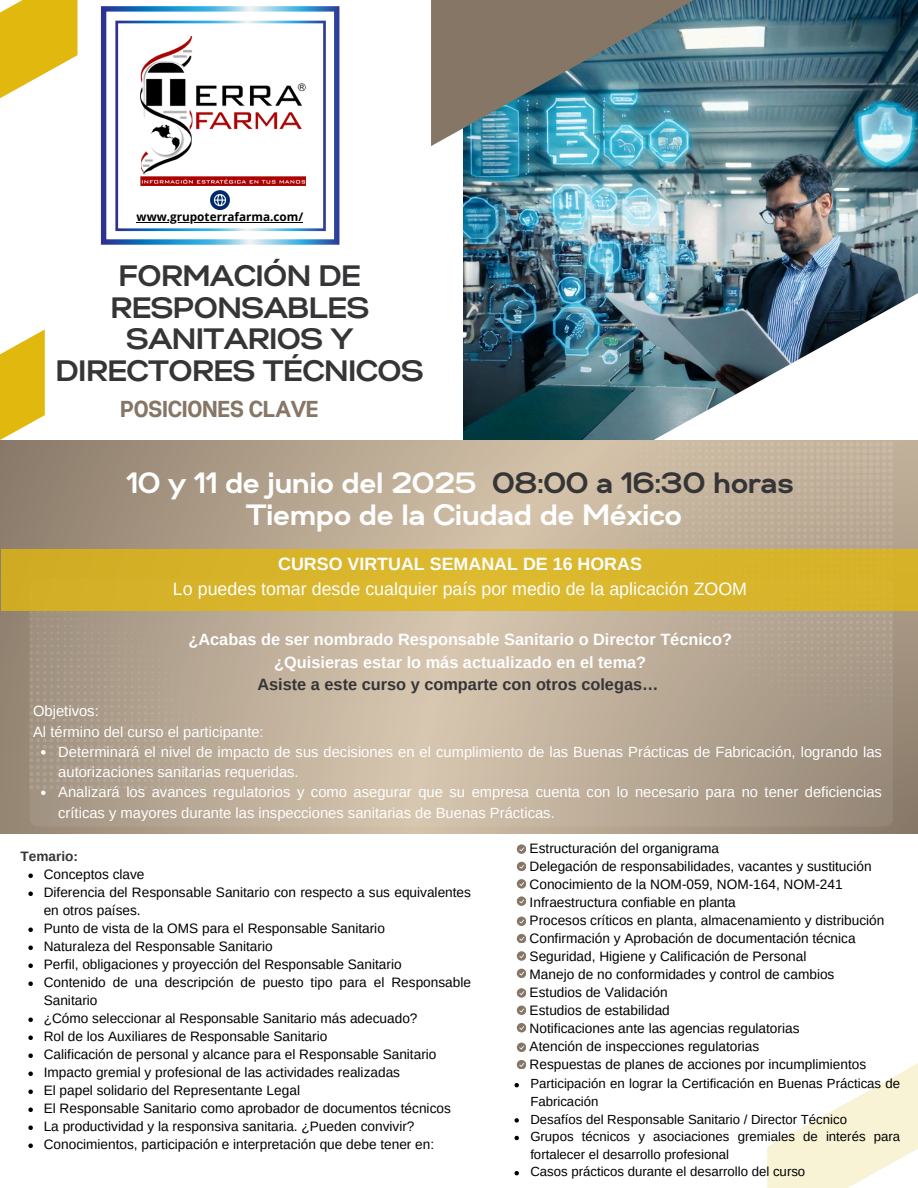
<style>
.page{position:relative;width:918px;height:1188px;background:#fff}
.page>*{position:absolute;margin:0;border:0;box-sizing:border-box;transform-origin:0 0}
.t1{font:700 29.4px/31.5px "Gabriel Sans";color:#fff;text-align:center}
.t2{font:700 29.4px/31.5px "Gabriel Sans";color:#353537;text-align:center}
.t3{font:700 22.95px "Gabriel Sans Cond";color:#867666}
.t4{font:17.85px/24.8px "Arimo";color:#fefefe;text-align:center}
.t5{font:700 16.35px/22.5px "Arimo";color:#fefefe;text-align:center}
.t6{font:14.7px/20.2px "Arimo";color:#fff}
.t7{font:13.65px/18px "Arimo";color:#000}
.t8{font:700 13.65px "Arimo";color:#353537}
.t9{font:13.2px/17.5px "Arimo";color:#000}
.t10{font:700 11.7px "Open Sans";color:#000}
.s1{color:#353537}
.s2{font-weight:700}
</style>
<div class="page">
<svg style="left:0;top:330px;width:45px;height:111px;fill:#e1b80d"></svg>
<img style="left:464px;top:0;width:454px;height:441px">
<img style="left:431px;top:0;width:263px;height:146px">
<svg style="left:0;top:0;width:78px;height:99px;fill:#e1b80d"></svg>
<img style="left:647px;top:264px;width:271px;height:177px">
<svg style="left:0;top:441px;width:918px;height:392px;background:#b09f8a"></svg>
<svg style="left:620px;top:490px;width:1px;height:14px"></svg>
<svg style="left:627px;top:442px;width:266px;height:107px;background:#c3b29c"></svg>
<svg style="left:29px;top:578px;width:864px;height:249px;background:#bdad99"></svg>
<div style="left:1px;top:549px;width:917px;height:62px;background:#d8b52b"></div>
<svg style="left:29px;top:611px;width:191px;height:184px;background:#ad9e8c"></svg>
<svg style="left:767px;top:1063px;width:151px;height:125px"></svg>
<svg style="left:101px;top:6px;width:238px;height:239px"></svg>
<img style="left:140px;top:36px;width:166px;height:150px">
<svg style="left:210px;top:190px;width:20px;height:20px"></svg>
<hr style="left:137px;top:222px;width:166px;height:1px;background:#000">
<svg style="left:28px;top:874px;width:5px;height:4px"></svg>
<svg style="left:28px;top:892px;width:5px;height:4px"></svg>
<svg style="left:28px;top:928px;width:5px;height:4px"></svg>
<svg style="left:28px;top:946px;width:5px;height:4px"></svg>
<svg style="left:28px;top:964px;width:5px;height:4px"></svg>
<svg style="left:28px;top:982px;width:5px;height:4px"></svg>
<svg style="left:28px;top:1018px;width:5px;height:4px"></svg>
<svg style="left:28px;top:1036px;width:5px;height:4px"></svg>
<svg style="left:28px;top:1054px;width:5px;height:4px"></svg>
<svg style="left:28px;top:1072px;width:5px;height:4px"></svg>
<svg style="left:28px;top:1090px;width:5px;height:4px"></svg>
<svg style="left:28px;top:1108px;width:5px;height:4px"></svg>
<svg style="left:28px;top:1126px;width:5px;height:4px"></svg>
<svg style="left:28px;top:1144px;width:5px;height:4px"></svg>
<svg style="left:517px;top:844px;width:9px;height:9px"></svg>
<svg style="left:517px;top:862px;width:9px;height:9px"></svg>
<svg style="left:517px;top:879px;width:9px;height:9px"></svg>
<svg style="left:517px;top:896px;width:9px;height:9px"></svg>
<svg style="left:517px;top:917px;width:9px;height:9px"></svg>
<svg style="left:517px;top:934px;width:9px;height:9px"></svg>
<svg style="left:517px;top:951px;width:9px;height:9px"></svg>
<svg style="left:517px;top:969px;width:9px;height:9px"></svg>
<svg style="left:517px;top:988px;width:9px;height:9px"></svg>
<svg style="left:517px;top:1006px;width:9px;height:9px"></svg>
<svg style="left:517px;top:1023px;width:9px;height:9px"></svg>
<svg style="left:517px;top:1043px;width:9px;height:9px"></svg>
<svg style="left:517px;top:1060px;width:9px;height:9px"></svg>
<svg style="left:515px;top:1083px;width:4px;height:4px"></svg>
<svg style="left:515px;top:1118px;width:4px;height:5px"></svg>
<svg style="left:515px;top:1136px;width:4px;height:4px"></svg>
<svg style="left:515px;top:1171px;width:4px;height:4px"></svg>
<p class="t10" style="left:137px;top:208px;width:168px">www.grupoterrafarma.com/</p>
<p class="t2" style="left:57px;top:262px;width:369px">FORMACIÓN DE<br>RESPONSABLES<br>SANITARIOS Y<br>DIRECTORES TÉCNICOS</p>
<p class="t3" style="left:121px;top:399px;width:200px">POSICIONES CLAVE</p>
<p class="t1" style="left:127px;top:469px;width:668px">10 y 11 de junio del 2025 <span class="s1">08:00 a 16:30 horas<br></span>Tiempo de la Ciudad de México</p>
<p class="t4" style="left:173px;top:551px;width:576px"><span class="s2">CURSO VIRTUAL SEMANAL DE 16 HORAS<br></span>Lo puedes tomar desde cualquier país por medio de la aplicación ZOOM</p>
<h1 class="t5" style="left:188px;top:628px;width:545px">¿Acabas de ser nombrado Responsable Sanitario o Director Técnico? ¿Quisieras estar lo más actualizado en el tema?<br><span class="s1">Asiste a este curso y comparte con otros colegas…</span></h1>
<h3 class="t6" style="left:33px;top:701px;width:67px">Objetivos:</h3>
<p class="t6" style="left:33px;top:721px;width:232px">Al término del curso el participante:</p>
<h2 class="t6" style="left:58px;top:742px;width:825px">Determinará el nivel de impacto de sus decisiones en el cumplimiento de las Buenas Prácticas de Fabricación, logrando las autorizaciones sanitarias requeridas.</h2>
<h5 class="t6" style="left:58px;top:782px;width:825px">Analizará los avances regulatorios y como asegurar que su empresa cuenta con lo necesario para no tener deficiencias críticas y mayores durante las inspecciones sanitarias de Buenas Prácticas.</h5>
<p class="t8" style="left:21px;top:849px;width:59px">Temario:</p>
<p class="t7" style="left:44px;top:865px;width:102px">Conceptos clave</p>
<p class="t7" style="left:44px;top:883px;width:429px">Diferencia del Responsable Sanitario con respecto a sus equivalentes en otros países.</p>
<p class="t7" style="left:44px;top:919px;width:343px">Punto de vista de la OMS para el Responsable Sanitario</p>
<h4 class="t7" style="left:44px;top:937px;width:231px">Naturaleza del Responsable Sanitario</h4>
<h6 class="t7" style="left:44px;top:955px;width:359px">Perfil, obligaciones y proyección del Responsable Sanitario</h6>
<p class="t7" style="left:44px;top:973px;width:429px">Contenido de una descripción de puesto tipo para el Responsable<br>Sanitario</p>
<p class="t7" style="left:44px;top:1009px;width:375px">¿Cómo seleccionar al Responsable Sanitario más adecuado?</p>
<p class="t7" style="left:44px;top:1027px;width:285px">Rol de los Auxiliares de Responsable Sanitario</p>
<p class="t7" style="left:44px;top:1045px;width:394px">Calificación de personal y alcance para el Responsable Sanitario</p>
<p class="t7" style="left:44px;top:1063px;width:358px">Impacto gremial y profesional de las actividades realizadas</p>
<p class="t7" style="left:44px;top:1081px;width:258px">El papel solidario del Representante Legal</p>
<p class="t7" style="left:44px;top:1099px;width:409px">El Responsable Sanitario como aprobador de documentos técnicos</p>
<p class="t7" style="left:44px;top:1117px;width:372px">La productividad y la responsiva sanitaria. ¿Pueden convivir?</p>
<p class="t7" style="left:44px;top:1135px;width:392px">Conocimientos, participación e interpretación que debe tener en:</p>
<p class="t7" style="left:530px;top:840px;width:191px">Estructuración del organigrama</p>
<p class="t7" style="left:530px;top:858px;width:343px">Delegación de responsabilidades, vacantes y sustitución</p>
<p class="t7" style="left:530px;top:876px;width:315px">Conocimiento de la NOM-059, NOM-164, NOM-241</p>
<p class="t7" style="left:530px;top:894px;width:208px">Infraestructura confiable en planta</p>
<p class="t7" style="left:530px;top:912px;width:356px">Procesos críticos en planta, almacenamiento y distribución</p>
<p class="t7" style="left:530px;top:930px;width:328px">Confirmación y Aprobación de documentación técnica</p>
<p class="t7" style="left:530px;top:948px;width:278px">Seguridad, Higiene y Calificación de Personal</p>
<p class="t7" style="left:530px;top:966px;width:306px">Manejo de no conformidades y control de cambios</p>
<p class="t7" style="left:530px;top:984px;width:140px">Estudios de Validación</p>
<p class="t7" style="left:530px;top:1002px;width:142px">Estudios de estabilidad</p>
<p class="t7" style="left:530px;top:1020px;width:271px">Notificaciones ante las agencias regulatorias</p>
<p class="t7" style="left:530px;top:1038px;width:231px">Atención de inspecciones regulatorias</p>
<p class="t7" style="left:530px;top:1056px;width:338px">Respuestas de planes de acciones por incumplimientos</p>
<p class="t9" style="left:530px;top:1075px;width:371px">Participación en lograr la Certificación en Buenas Prácticas de<br>Fabricación</p>
<p class="t9" style="left:530px;top:1110px;width:318px">Desafíos del Responsable Sanitario / Director Técnico</p>
<p class="t9" style="left:530px;top:1128px;width:371px">Grupos técnicos y asociaciones gremiales de interés para fortalecer el desarrollo profesional</p>
<p class="t9" style="left:530px;top:1163px;width:276px">Casos prácticos durante el desarrollo del curso</p>
</div>
